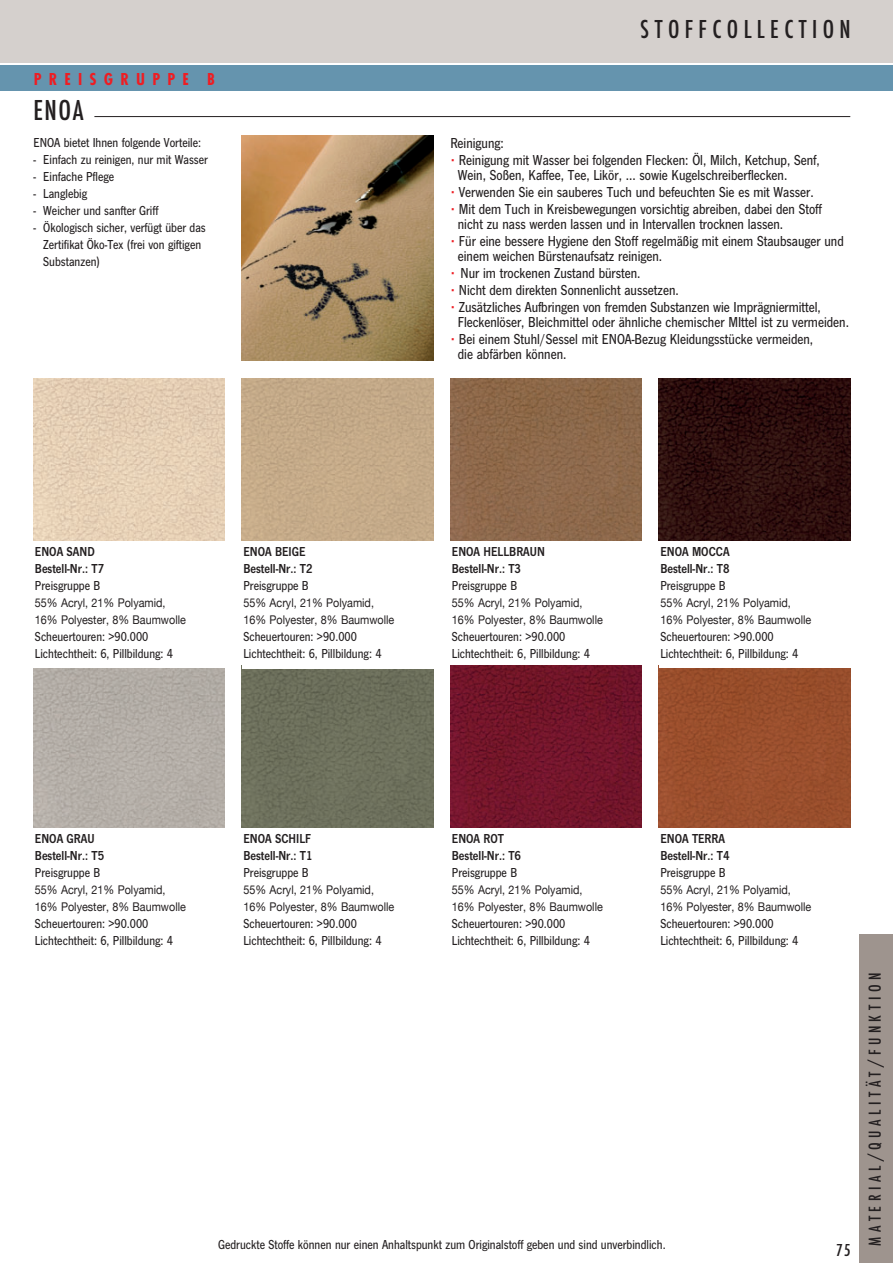
<style>
.page{position:relative;width:893px;height:1263px;background:#fff}
.page>*{position:absolute;margin:0;border:0;box-sizing:border-box;transform-origin:0 0}
.t1{font:500 condensed 30px "Futura T";color:#231f20}
.t2{font:500 condensed 27px "Futura T";letter-spacing:.2em;color:#231f20}
.t3{font:500 condensed 18px "Futura T";letter-spacing:.25em;color:#231f20}
.t4{font:700 condensed 18px "Futura T";letter-spacing:.4em;color:#ee1d23}
.t5{font:500 15px/17px "News Gothic T";color:#231f20;scale:.9 1}
.t6{font:500 13.5px/17px "News Gothic T";color:#231f20;scale:.9 1}
.t7{font:600 13.5px/17px "News Gothic T";color:#231f20;scale:.9 1}
.t8{font:12px/17px "Helvetica Neue";color:#231f20;scale:.9 1}
.s1{font-size:19.5px;color:#ee1d23}
</style>
<div class="page">
<img style="left:242px;top:669px;width:191px;height:158px">
<img style="left:450px;top:379px;width:191px;height:161px">
<img style="left:242px;top:379px;width:191px;height:161px">
<img style="left:658px;top:667px;width:192px;height:160px">
<img style="left:658px;top:379px;width:192px;height:161px">
<img style="left:450px;top:666px;width:191px;height:161px">
<img style="left:33px;top:668px;width:192px;height:159px">
<img style="left:33px;top:379px;width:192px;height:161px">
<hr style="left:94px;top:116px;width:756px;height:1px;background:#231f20">
<img style="left:242px;top:135px;width:191px;height:226px">
<div style="left:0;top:0;width:892px;height:63px;background:#d5d0cd"></div>
<div style="left:859px;top:945px;width:33px;height:318px;background:#9e948e"></div>
<div style="left:859px;top:934px;width:33px;height:13px;background:#9e948e"></div>
<div style="left:0;top:65px;width:892px;height:25px;background:#6594ae"></div>
<h3 class="t4" style="left:34px;top:72px;width:182px">PREISGRUPPE B</h3>
<h1 class="t1" style="left:33px;top:97px;width:52px">ENOA</h1>
<p class="t6" style="left:33px;top:135px;width:188px">ENOA bietet Ihnen folgende Vorteile:</p>
<p class="t6" style="left:33px;top:152px;width:195px">- Einfach zu reinigen, nur mit Wasser</p>
<p class="t6" style="left:33px;top:169px;width:91px">- Einfache Pflege</p>
<p class="t6" style="left:33px;top:186px;width:61px">- Langlebig</p>
<p class="t6" style="left:33px;top:203px;width:140px">- Weicher und sanfter Griff</p>
<p class="t6" style="left:43px;top:220px;width:182px;text-indent:-10px">- Ökologisch sicher, verfügt über das<br>Zertifikat Öko-Tex (frei von giftigen<br>Substanzen)</p>
<h2 class="t2" style="left:640px;top:18px;width:212px">STOFFCOLLECTION</h2>
<p class="t5" style="left:450px;top:136px;width:412px">Reinigung:<br><span class="s1">·</span> Reinigung mit Wasser bei folgenden Flecken: Öl, Milch, Ketchup, Senf,</p>
<p class="t5" style="left:450px;top:168px;width:414px;text-indent:7px">Wein, Soßen, Kaffee, Tee, Likör, ... sowie Kugelschreiberflecken.<br><span class="s1">·</span> Verwenden Sie ein sauberes Tuch und befeuchten Sie es mit Wasser. <span class="s1">·</span> Mit dem Tuch in Kreisbewegungen vorsichtig abreiben, dabei den Stoff</p>
<p class="t5" style="left:450px;top:217px;width:438px;text-indent:7px">nicht zu nass werden lassen und in Inter vallen trocknen lassen.<br><span class="s1">·</span> Für eine bessere Hygiene den Stoff regelmäßig mit einem Staubsauger und</p>
<p class="t5" style="left:450px;top:249px;width:413px;text-indent:7px">einem weichen Bürstenaufsatz reinigen.<br><span class="s1">·</span> Nur im trockenen Zustand bürsten.<br><span class="s1">·</span> Nicht dem direkten Sonnenlicht aussetzen.<br><span class="s1">·</span> Zusätzliches Aufbringen von fremden Substanzen wie Imprägniermittel,</p>
<p class="t5" style="left:450px;top:315px;width:444px;text-indent:7px">Fleckenlöser, Bleichmittel oder ähnliche chemischer MIttel ist zu vermeiden. <span class="s1">·</span> Bei einem Stuhl/Sessel mit ENOA-Bezug Kleidungsstücke vermeiden,</p>
<p class="t5" style="left:458px;top:347px;width:122px">die abfärben können.</p>
<p class="t7" style="left:35px;top:544px;width:78px">ENOA SAND<br>Bestell-Nr.: T7</p>
<p class="t6" style="left:35px;top:578px;width:74px">Preisgruppe B</p>
<p class="t8" style="left:35px;top:594px;width:169px">55% Acryl, 21% Polyamid,<br>16% Polyester, 8% Baumwolle</p>
<p class="t6" style="left:35px;top:629px;width:155px">Scheuertouren: &gt;90.000<br>Lichtechtheit: 6, Pillbildung: 4</p>
<p class="t7" style="left:243px;top:544px;width:78px">ENOA BEIGE<br>Bestell-Nr.: T2</p>
<p class="t6" style="left:243px;top:578px;width:74px">Preisgruppe B</p>
<p class="t8" style="left:243px;top:594px;width:169px">55% Acryl, 21% Polyamid,<br>16% Polyester, 8% Baumwolle</p>
<p class="t6" style="left:243px;top:629px;width:155px">Scheuertouren: &gt;90.000<br>Lichtechtheit: 6, Pillbildung: 4</p>
<p class="t7" style="left:452px;top:544px;width:105px">ENOA HELLBRAUN<br>Bestell-Nr.: T3</p>
<p class="t6" style="left:452px;top:578px;width:74px">Preisgruppe B</p>
<p class="t8" style="left:452px;top:594px;width:169px">55% Acryl, 21% Polyamid,<br>16% Polyester, 8% Baumwolle</p>
<p class="t6" style="left:452px;top:629px;width:155px">Scheuertouren: &gt;90.000<br>Lichtechtheit: 6, Pillbildung: 4</p>
<p class="t7" style="left:660px;top:544px;width:79px">ENOA MOCCA<br>Bestell-Nr.: T8</p>
<p class="t6" style="left:660px;top:578px;width:74px">Preisgruppe B</p>
<p class="t8" style="left:660px;top:594px;width:169px">55% Acryl, 21% Polyamid,<br>16% Polyester, 8% Baumwolle</p>
<p class="t6" style="left:660px;top:629px;width:155px">Scheuertouren: &gt;90.000<br>Lichtechtheit: 6, Pillbildung: 4</p>
<p class="t7" style="left:35px;top:831px;width:78px">ENOA GRAU<br>Bestell-Nr.: T5</p>
<p class="t6" style="left:35px;top:865px;width:74px">Preisgruppe B</p>
<p class="t8" style="left:35px;top:882px;width:169px">55% Acryl, 21% Polyamid,<br>16% Polyester, 8% Baumwolle</p>
<p class="t6" style="left:35px;top:916px;width:155px">Scheuertouren: &gt;90.000<br>Lichtechtheit: 6, Pillbildung: 4</p>
<p class="t7" style="left:243px;top:831px;width:78px">ENOA SCHILF<br>Bestell-Nr.: T1</p>
<p class="t6" style="left:243px;top:865px;width:74px">Preisgruppe B</p>
<p class="t8" style="left:243px;top:882px;width:169px">55% Acryl, 21% Polyamid,<br>16% Polyester, 8% Baumwolle</p>
<p class="t6" style="left:243px;top:916px;width:155px">Scheuertouren: &gt;90.000<br>Lichtechtheit: 6, Pillbildung: 4</p>
<p class="t7" style="left:452px;top:831px;width:78px">ENOA ROT<br>Bestell-Nr.: T6</p>
<p class="t6" style="left:452px;top:865px;width:74px">Preisgruppe B</p>
<p class="t8" style="left:452px;top:882px;width:169px">55% Acryl, 21% Polyamid,<br>16% Polyester, 8% Baumwolle</p>
<p class="t6" style="left:452px;top:916px;width:155px">Scheuertouren: &gt;90.000<br>Lichtechtheit: 6, Pillbildung: 4</p>
<p class="t7" style="left:660px;top:831px;width:78px">ENOA TERRA<br>Bestell-Nr.: T4</p>
<p class="t6" style="left:660px;top:865px;width:74px">Preisgruppe B</p>
<p class="t8" style="left:660px;top:882px;width:169px">55% Acryl, 21% Polyamid,<br>16% Polyester, 8% Baumwolle</p>
<p class="t6" style="left:660px;top:916px;width:155px">Scheuertouren: &gt;90.000<br>Lichtechtheit: 6, Pillbildung: 4</p>
<p class="t6" style="left:218px;top:1237px;width:498px">Gedruckte Stoffe können nur einen Anhaltspunkt zum Originalstoff geben und sind unverbindlich.</p>
<h3 class="t3" style="left:836px;top:1242px;width:16px">75</h3>
<h3 class="t3" style="left:867px;top:1246px;width:275px;rotate:-90deg">MATERIAL/QUALITÄT/FUNKTION</h3>
</div>
